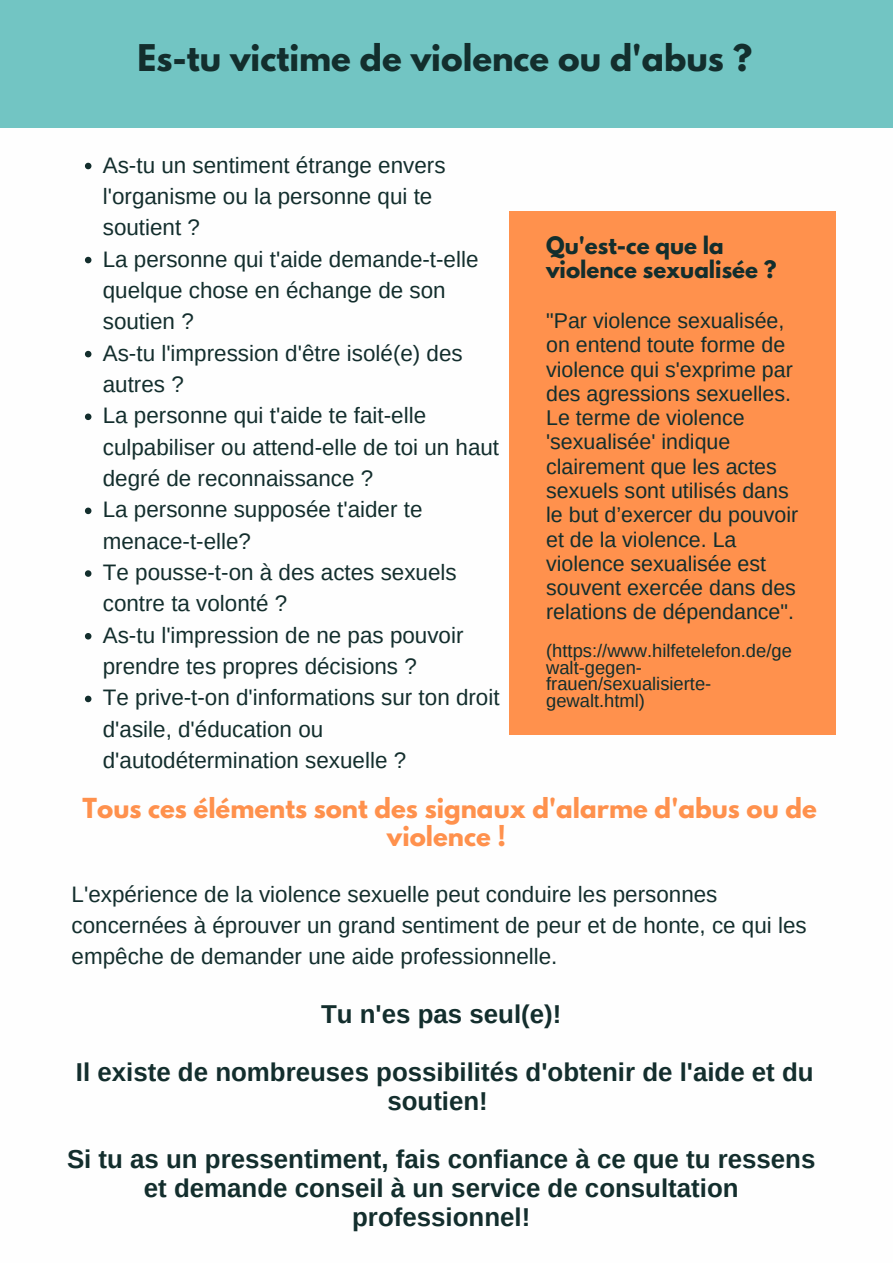
<style>
.page{position:relative;width:893px;height:1264px;background:#fff}
.page>*{position:absolute;margin:0;border:0;box-sizing:border-box;transform-origin:0 0}
.t1{font:700 32.55px "League Spartan";color:#132e2d}
.t2{font:700 25.8px/29.1px "Arimo";color:#132e2d;text-align:center}
.t3{font:700 24.45px/27.5px "League Spartan";color:#ff914d;text-align:center}
.t4{font:22.35px/31.3px "Arimo";color:#132e2d}
.t5{font:21.45px/24.3px "Arimo";color:#132e2d}
.t6{font:700 21.45px/24.3px "League Spartan";color:#132e2d}
.t7{font:18.3px/16.5px "Arimo";color:#132e2d}
</style>
<div class="page">
<div style="left:0;top:0;width:892px;height:127px;background:#72c5c3"></div>
<svg style="left:85px;top:163px;width:6px;height:6px"></svg>
<svg style="left:85px;top:257px;width:6px;height:6px"></svg>
<svg style="left:85px;top:351px;width:6px;height:6px"></svg>
<svg style="left:85px;top:413px;width:6px;height:7px"></svg>
<svg style="left:85px;top:507px;width:6px;height:7px"></svg>
<svg style="left:85px;top:570px;width:6px;height:7px"></svg>
<svg style="left:85px;top:633px;width:6px;height:6px"></svg>
<svg style="left:85px;top:695px;width:6px;height:7px"></svg>
<div style="left:509px;top:211px;width:326px;height:523px;background:#ff914d"></div>
<h1 class="t1" style="left:137px;top:42px;width:616px">Es-tu victime de violence ou d'abus ?</h1>
<p class="t4" style="left:103px;top:149px;width:398px">As-tu un sentiment étrange envers l'organisme ou la personne qui te soutient ?<br>La personne qui t'aide demande-t-elle quelque chose en échange de son soutien ?<br>As-tu l'impression d'être isolé(e) des autres ?<br>La personne qui t'aide te fait-elle culpabiliser ou attend-elle de toi un haut degré de reconnaissance ?<br>La personne supposée t'aider te menace-t-elle?<br>Te pousse-t-on à des actes sexuels contre ta volonté ?<br>As-tu l'impression de ne pas pouvoir prendre tes propres décisions ?<br>Te prive-t-on d'informations sur ton droit d'asile, d'éducation ou d'autodétermination sexuelle ?</p>
<p class="t6" style="left:546px;top:236px;width:232px">Qu'est-ce que la violence sexualisée ?</p>
<p class="t5" style="left:546px;top:308px;width:253px">"Par violence sexualisée, on entend toute forme de violence qui s'exprime par des agressions sexuelles.<br>Le terme de violence 'sexualisée' indique clairement que les actes sexuels sont utilisés dans le but d’exercer du pouvoir et de la violence. La violence sexualisée est souvent exercée dans des relations de dépendance".</p>
<p class="t7" style="left:546px;top:642px;width:247px">(https://www.hilfetelefon.de/ge walt-gegen&shy;frauen/sexualisierte&shy;gewalt.html)</p>
<p class="t3" style="left:83px;top:798px;width:735px">Tous ces éléments sont des signaux d'alarme d'abus ou de violence !</p>
<p class="t4" style="left:72px;top:879px;width:736px;line-height:30.6px">L'expérience de la violence sexuelle peut conduire les personnes concernées à éprouver un grand sentiment de peur et de honte, ce qui les empêche de demander une aide professionnelle.</p>
<p class="t2" style="left:321px;top:999px;width:242px">Tu n'es pas seul(e)!</p>
<p class="t2" style="left:76px;top:1057px;width:739px">Il existe de nombreuses possibilités d'obtenir de l'aide et du soutien!</p>
<p class="t2" style="left:67px;top:1144px;width:750px">Si tu as un pressentiment, fais confiance à ce que tu ressens et demande conseil à un service de consultation professionnel!</p>
</div>
